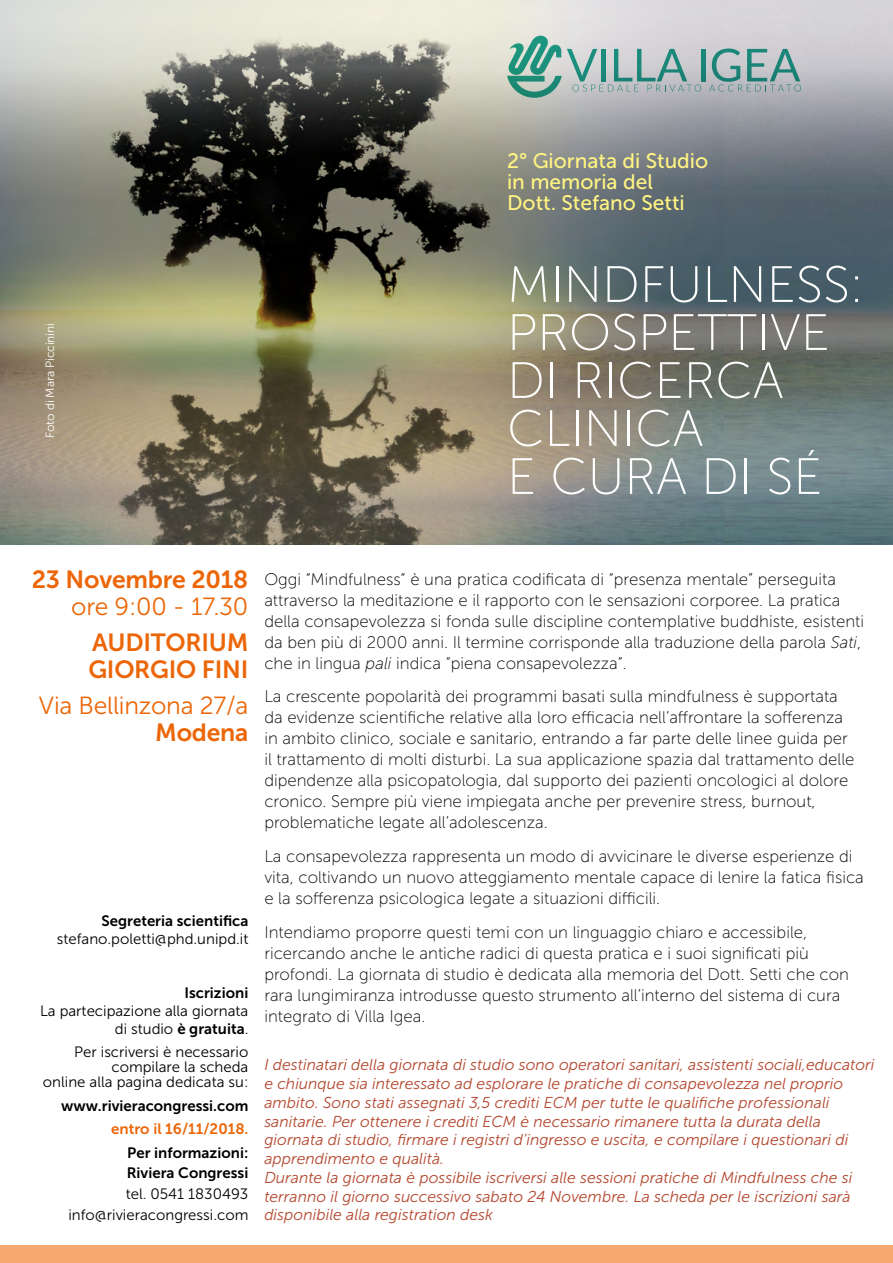
<style>
.page{position:relative;width:893px;height:1263px;background:#fff}
.page>*{position:absolute;margin:0;border:0;box-sizing:border-box;transform-origin:0 0}
.t1{font:51px/48px "Museo Sans 100";color:#fff}
.t2{font:24.75px/27px "Museo Sans 700";letter-spacing:-.01em;color:#ec6608}
.t3{font:24.75px "Museo Sans 300";letter-spacing:-.01em;color:#ec6608}
.t4{font:21px/21px "Museo Sans 500";color:#fff482}
.t5{font:16.8px/21px "Museo Sans 100";color:#000}
.t6{font:italic 15.75px/18.8px "Museo Sans 300";color:#b4482f}
.t7{font:15px/15px "Museo Sans 300";color:#000;text-align:right}
.t8{font:15px/20.5px "Museo Sans 700";color:#000}
.t9{font:15px "Museo Sans 700";color:#ec6608}
.t10{font:12px "Museo Sans 300";letter-spacing:-.01em;color:#fff}
.s1{font-family:"Museo Sans 700"}
.s2{font-style:italic}
</style>
<div class="page">
<img style="left:0;top:174px;width:724px;height:370px">
<img style="left:724px;top:174px;width:169px;height:370px">
<div style="left:0;top:1246px;width:893px;height:17px;background:#f6a86e"></div>
<svg style="left:0;top:0;width:893px;height:174px"></svg>
<div style="left:701px;top:49px;width:5px;height:32px;background:#1a8477"></div>
<svg style="left:507px;top:35px;width:194px;height:63px"></svg>
<svg style="left:709px;top:49px;width:92px;height:42px"></svg>
<p class="t10" style="left:43px;top:438px;width:116px;rotate:-90deg">Foto di Mara Piccinini</p>
<p class="t4" style="left:507px;top:150px;width:203px">2° Giornata di Studio in memoria del<br>Dott. Stefano Setti</p>
<h1 class="t1" style="left:507px;top:261px;width:358px">MINDFULNESS:<br>PROSPETTIVE<br>DI RICERCA<br>CLINICA<br>E CURA DI SÉ</h1>
<h2 class="t2" style="left:32px;top:566px;width:218px">23 Novembre 2018</h2>
<h2 class="t3" style="left:71px;top:593px;width:179px">ore 9:00 - 17.30</h2>
<h2 class="t2" style="left:88px;top:629px;width:161px">AUDITORIUM<br>GIORGIO FINI</h2>
<h2 class="t3" style="left:39px;top:692px;width:211px">Via Bellinzona 27/a</h2>
<h2 class="t2" style="left:155px;top:719px;width:95px">Modena</h2>
<p class="t8" style="left:101px;top:911px;width:148px">Segreteria scientifica</p>
<p class="t7" style="left:57px;top:932px;width:193px">stefano.poletti@phd.unipd.it</p>
<p class="t8" style="left:184px;top:982px;width:65px">Iscrizioni</p>
<p class="t7" style="left:40px;top:1002px;width:210px;line-height:18px">La partecipazione alla giornata di studio <span class="s1">è gratuita</span>.</p>
<p class="t7" style="left:43px;top:1045px;width:207px">Per iscriversi è necessario compilare la scheda<br>online alla pagina dedicata su:</p>
<p class="t8" style="left:61px;top:1095px;width:189px">www.rivieracongressi.com</p>
<p class="t9" style="left:111px;top:1121px;width:139px">entro il 16/11/2018.</p>
<p class="t8" style="left:127px;top:1142px;width:123px">Per informazioni:<br>Riviera Congressi</p>
<p class="t7" style="left:68px;top:1184px;width:181px;line-height:21px">tel. 0541 1830493 info@rivieracongressi.com</p>
<p class="t5" style="left:264px;top:568px;width:601px">Oggi “Mindfulness“ è una pratica codificata di “presenza mentale” perseguita attraverso la meditazione e il rapporto con le sensazioni corporee. La pratica della consapevolezza si fonda sulle discipline contemplative buddhiste, esistenti da ben più di 2000 anni. Il termine corrisponde alla traduzione della parola <span class="s2">Sati</span>, che in lingua <span class="s2">pali</span> indica “piena consapevolezza”.</p>
<p class="t5" style="left:264px;top:686px;width:592px">La crescente popolarità dei programmi basati sulla mindfulness è supportata da evidenze scientifiche relative alla loro efficacia nell’affrontare la sofferenza in ambito clinico, sociale e sanitario, entrando a far parte delle linee guida per il trattamento di molti disturbi. La sua applicazione spazia dal trattamento delle dipendenze alla psicopatologia, dal supporto dei pazienti oncologici al dolore cronico. Sempre più viene impiegata anche per prevenire stress, burnout, problematiche legate all’adolescenza.</p>
<p class="t5" style="left:264px;top:846px;width:601px">La consapevolezza rappresenta un modo di avvicinare le diverse esperienze di vita, coltivando un nuovo atteggiamento mentale capace di lenire la fatica fisica e la sofferenza psicologica legate a situazioni difficili.</p>
<p class="t5" style="left:264px;top:922px;width:586px">Intendiamo proporre questi temi con un linguaggio chiaro e accessibile, ricercando anche le antiche radici di questa pratica e i suoi significati più profondi. La giornata di studio è dedicata alla memoria del Dott. Setti che con rara lungimiranza introdusse questo strumento all’interno del sistema di cura integrato di Villa Igea.</p>
<p class="t6" style="left:264px;top:1056px;width:612px">I destinatari della giornata di studio sono operatori sanitari, assistenti sociali,educatori e chiunque sia interessato ad esplorare le pratiche di consapevolezza nel proprio ambito. Sono stati assegnati 3,5 crediti ECM per tutte le qualifiche professionali sanitarie. Per ottenere i crediti ECM è necessario rimanere tutta la durata della giornata di studio, firmare i registri d’ingresso e uscita, e compilare i questionari di apprendimento e qualità.<br>Durante la giornata è possibile iscriversi alle sessioni pratiche di Mindfulness che si terranno il giorno successivo sabato 24 Novembre. La scheda per le iscrizioni sarà disponibile alla registration desk</p>
</div>
